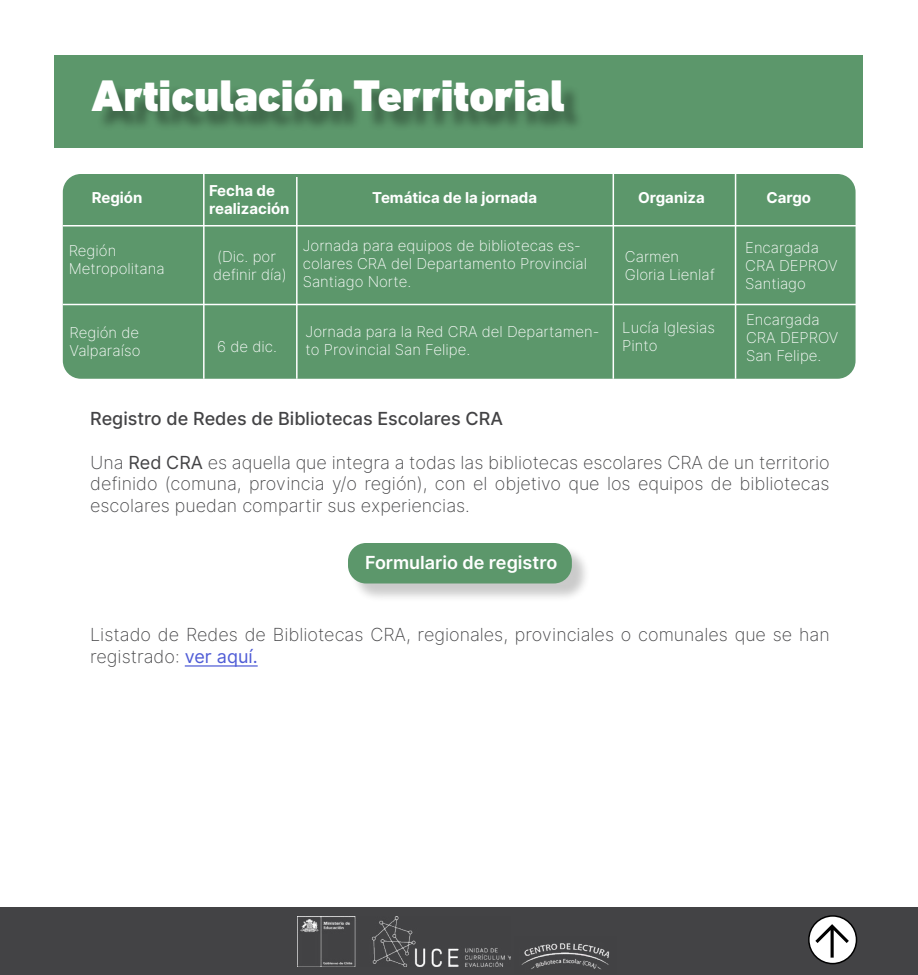
<style>
.page{position:relative;width:918px;height:975px;background:#fff}
.page>*{position:absolute;margin:0;border:0;box-sizing:border-box;transform-origin:0 0}
.t1{font:900 45px "DIN Next LT Pro";color:#fff}
.t2{font:18px/21.6px "Inter Extra Light BETA";color:#434345;text-align:justify}
.t3{font:500 18px "Inter";color:#434345}
.t4{font:600 18px "Inter";color:#fff}
.t5{font:15px/18px "Inter Extra Light BETA";color:#fff}
.t6{font:700 15px/18px "Inter";color:#fff}
.s1{font-family:"Inter"}
.s2{font-family:"Inter";color:#4f5cd6}
</style>
<div class="page">
<div style="left:55px;top:55px;width:808px;height:93px;background:#5c976b"></div>
<div style="left:0;top:908px;width:918px;height:67px;background:#434345"></div>
<img style="left:297px;top:916px;width:213px;height:51px">
<img style="left:521px;top:943px;width:89px;height:27px">
<svg style="left:809px;top:916px;width:48px;height:48px"></svg>
<div style="left:808px;top:915px;width:49px;height:49px;border:2px solid #000;border-radius:50%"></div>
<svg style="left:815px;top:924px;width:34px;height:34px"></svg>
<div style="left:96px;top:83px;width:488px;height:49px;background:#000;opacity:.33"></div>
<div style="left:350px;top:545px;width:241px;height:58px;background:#000;opacity:.21"></div>
<div style="left:348px;top:543px;width:224px;height:41px;background:#5c976b;border-radius:18px"></div>
<hr style="left:185px;top:665px;width:73px;height:2px;background:#4f5cd6">
<div style="left:63px;top:174px;width:793px;height:205px;background:#5c976b;border-radius:18px"></div>
<hr style="left:203px;top:174px;width:2px;height:205px;background:#fff">
<hr style="left:63px;top:304px;width:794px;height:1px;background:#fff">
<hr style="left:296px;top:177px;width:2px;height:202px;background:#fff">
<hr style="left:613px;top:174px;width:1px;height:205px;background:#fff">
<hr style="left:735px;top:174px;width:1px;height:205px;background:#fff">
<hr style="left:63px;top:225px;width:794px;height:1px;background:#fff">
<h1 class="t1" style="left:92px;top:69px;width:475px">Articulación Territorial</h1>
<p class="t6" style="left:92px;top:189px;width:52px">Región</p>
<p class="t6" style="left:209px;top:182px;width:82px">Fecha de realización</p>
<p class="t6" style="left:372px;top:189px;width:166px">Temática de la jornada</p>
<p class="t6" style="left:638px;top:189px;width:68px">Organiza</p>
<p class="t6" style="left:766px;top:189px;width:46px">Cargo</p>
<p class="t5" style="left:69px;top:241px;width:97px">Región<br>Metropolitana</p>
<p class="t5" style="left:303px;top:237px;width:286px">Jornada para equipos de bibliotecas es&shy;colares CRA del Departamento Provincial<br>Santiago Norte.</p>
<p class="t5" style="left:306px;top:323px;width:295px">Jornada para la Red CRA del Departamen&shy;to Provincial San Felipe.</p>
<p class="t5" style="left:745px;top:238px;width:94px">Encargada<br>CRA DEPROV<br>Santiago</p>
<p class="t5" style="left:746px;top:311px;width:94px">Encargada<br>CRA DEPROV<br>San Felipe.</p>
<p class="t5" style="left:213px;top:248px;width:75px">(Dic. por definir día)</p>
<p class="t5" style="left:625px;top:248px;width:92px">Carmen<br>Gloria Lienlaf</p>
<p class="t5" style="left:622px;top:319px;width:94px">Lucía Iglesias<br>Pinto</p>
<p class="t5" style="left:70px;top:324px;width:72px">Región de<br>Valparaíso</p>
<p class="t5" style="left:217px;top:337px;width:61px">6 de dic.</p>
<p class="t3" style="left:90px;top:406px;width:414px">Registro de Redes de Bibliotecas Escolares CRA</p>
<p class="t2" style="left:90px;top:451px;width:741px">Una <span class="s1">Red CRA</span> es aquella que integra a todas las bibliotecas escolares CRA de un territorio definido (comuna, provincia y/o región), con el objetivo que los equipos de bibliotecas escolares puedan compartir sus experiencias.</p>
<p class="t4" style="left:365px;top:549px;width:194px">Formulario de registro</p>
<p class="t2" style="left:90px;top:624px;width:741px">Listado de Redes de Bibliotecas CRA, regionales, provinciales o comunales que se han registrado: <span class="s2">ver aquí.</span></p>
</div>
